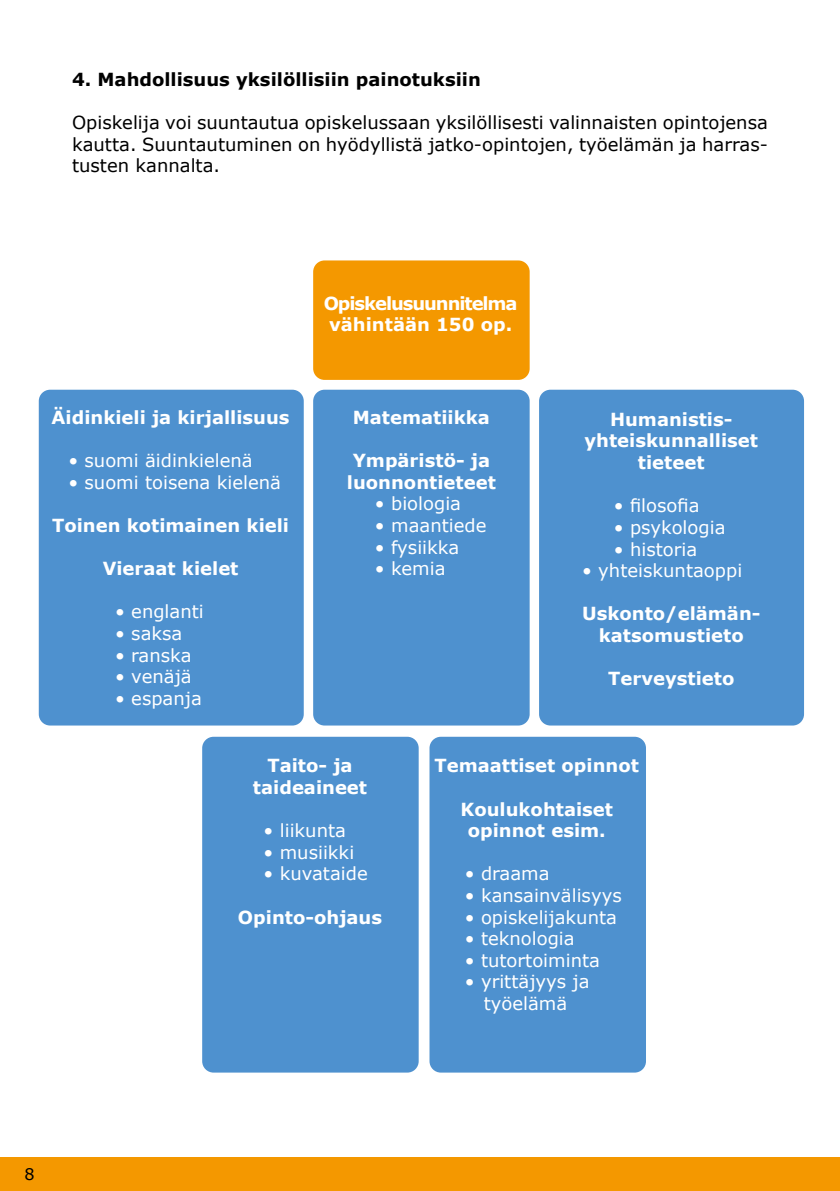
<style>
.page{position:relative;width:840px;height:1191px;background:#fff}
.page>*{position:absolute;margin:0;border:0;box-sizing:border-box;transform-origin:0 0}
.t1{font:18px/21.6px "Verdana";color:#fff;text-align:center}
.t2{font:700 18px/21.6px "Verdana";color:#fff;text-align:center}
.t3{font:18px/21.6px "Verdana";color:#000;text-align:justify}
.t4{font:700 18px "Verdana";color:#000}
.t5{font:700 18px/21.6px "Verdana";letter-spacing:-.06em;color:#fff;text-align:center}
.t6{font:16px "Verdana";color:#000}
</style>
<div class="page">
<div style="left:39px;top:390px;width:264px;height:335px;background:#4e91cf;border-radius:11px"></div>
<div style="left:313px;top:390px;width:216px;height:335px;background:#4e91cf;border-radius:11px"></div>
<div style="left:538px;top:390px;width:265px;height:335px;background:#4e91cf;border-radius:11px"></div>
<div style="left:202px;top:736px;width:216px;height:336px;background:#4e91cf;border-radius:11px"></div>
<div style="left:429px;top:736px;width:216px;height:336px;background:#4e91cf;border-radius:11px"></div>
<div style="left:313px;top:260px;width:216px;height:120px;background:#f49800;border-radius:11px"></div>
<div style="left:0;top:1158px;width:839px;height:33px;background:#f49800"></div>
<p class="t4" style="left:72px;top:66px;width:410px">4. Mahdollisuus yksilöllisiin painotuksiin</p>
<p class="t3" style="left:72px;top:111px;width:697px">Opiskelija voi suuntautua opiskelussaan yksilöllisesti valinnaisten opintojensa kautta. Suuntautuminen on hyödyllistä jatko-opintojen, työelämän ja harras&shy;tusten kannalta.</p>
<p class="t2" style="left:52px;top:406px;width:239px">Äidinkieli ja kirjallisuus</p>
<p class="t1" style="left:68px;top:449px;width:186px">• suomi äidinkielenä</p>
<p class="t1" style="left:68px;top:471px;width:214px">• suomi toisena kielenä</p>
<p class="t2" style="left:52px;top:514px;width:238px">Toinen kotimainen kieli</p>
<p class="t2" style="left:103px;top:557px;width:137px">Vieraat kielet</p>
<p class="t1" style="left:115px;top:601px;width:90px">• englanti</p>
<p class="t1" style="left:115px;top:622px;width:69px">• saksa</p>
<p class="t1" style="left:115px;top:644px;width:78px">• ranska</p>
<p class="t1" style="left:115px;top:665px;width:78px">• venäjä</p>
<p class="t1" style="left:115px;top:687px;width:88px">• espanja</p>
<p class="t5" style="left:323px;top:292px;width:195px">Opiskelusuunnitelma vähintään 150 op.</p>
<p class="t2" style="left:352px;top:406px;width:139px">Matematiikka</p>
<p class="t2" style="left:347px;top:449px;width:150px">Ympäristö- ja luonnontieteet</p>
<p class="t1" style="left:375px;top:493px;width:88px">• biologia</p>
<p class="t1" style="left:375px;top:514px;width:113px">• maantiede</p>
<p class="t1" style="left:375px;top:536px;width:86px">• fysiikka</p>
<p class="t1" style="left:375px;top:557px;width:72px">• kemia</p>
<p class="t2" style="left:584px;top:408px;width:175px">Humanistis&shy;yhteiskunnalliset tieteet</p>
<p class="t1" style="left:613px;top:495px;width:87px">• filosofia</p>
<p class="t1" style="left:613px;top:516px;width:113px">• psykologia</p>
<p class="t1" style="left:613px;top:538px;width:85px">• historia</p>
<p class="t1" style="left:582px;top:559px;width:161px">• yhteiskuntaoppi</p>
<p class="t2" style="left:581px;top:602px;width:180px">Uskonto/elämän&shy;katsomustieto</p>
<p class="t2" style="left:608px;top:667px;width:128px">Terveystieto</p>
<p class="t2" style="left:253px;top:754px;width:116px">Taito- ja taideaineet</p>
<p class="t1" style="left:263px;top:819px;width:84px">• liikunta</p>
<p class="t1" style="left:263px;top:841px;width:92px">• musiikki</p>
<p class="t1" style="left:263px;top:862px;width:106px">• kuvataide</p>
<p class="t2" style="left:238px;top:905px;width:146px">Opinto-ohjaus</p>
<p class="t2" style="left:434px;top:754px;width:206px">Temaattiset opinnot</p>
<p class="t2" style="left:460px;top:797px;width:154px">Koulukohtaiset opinnot esim.</p>
<p class="t1" style="left:464px;top:862px;width:86px">• draama</p>
<p class="t1" style="left:464px;top:884px;width:158px">• kansainvälisyys</p>
<p class="t1" style="left:464px;top:906px;width:153px">• opiskelijakunta</p>
<p class="t1" style="left:464px;top:927px;width:111px">• teknologia</p>
<p class="t1" style="left:464px;top:949px;width:137px">• tutortoiminta</p>
<p class="t1" style="left:464px;top:970px;width:126px">• yrittäjyys ja työelämä</p>
<p class="t6" style="left:25px;top:1163px;width:12px">8</p>
</div>
